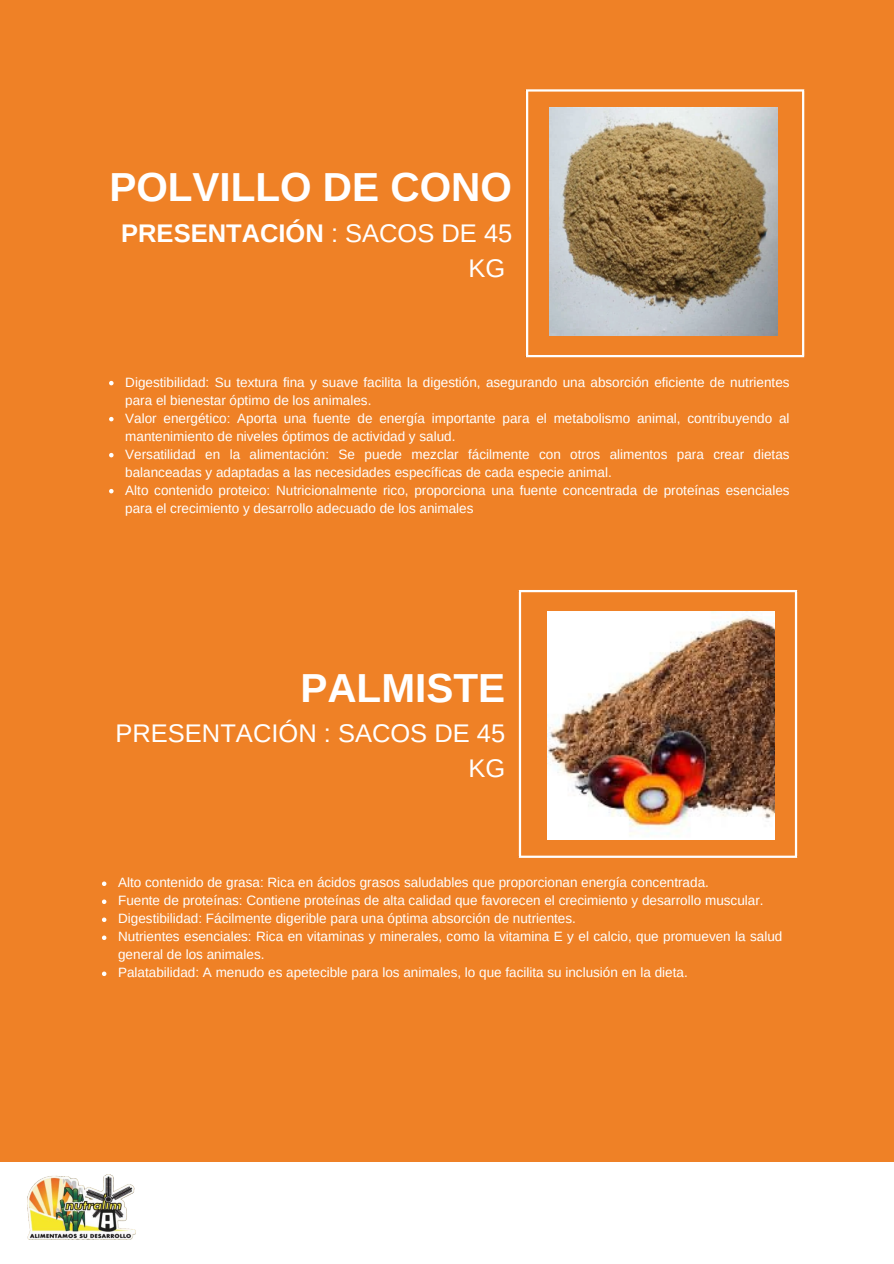
<style>
.page{position:relative;width:894px;height:1264px;background:#fff}
.page>*{position:absolute;margin:0;border:0;box-sizing:border-box;transform-origin:0 0}
.t1{font:700 40.5px "Arimo";color:#fff}
.t2{font:700 25.5px/34.8px "Arimo";color:#fff;text-align:right}
.t3{font:25.5px/34.8px "Arimo";color:#fff;text-align:right}
.t4{font:13.5px/18px "Arimo";color:#fff}
.s1{font-weight:400}
</style>
<div class="page">
<div style="left:0;top:0;width:893px;height:1263px;background:#ef8126"></div>
<svg style="left:109px;top:381px;width:4px;height:4px"></svg>
<svg style="left:109px;top:417px;width:4px;height:4px"></svg>
<svg style="left:109px;top:453px;width:4px;height:4px"></svg>
<svg style="left:109px;top:489px;width:4px;height:4px"></svg>
<hr style="left:526px;top:92px;width:2px;height:263px;background:#fff">
<hr style="left:801px;top:92px;width:3px;height:263px;background:#fff">
<hr style="left:526px;top:89px;width:278px;height:3px;background:#fff">
<hr style="left:526px;top:355px;width:278px;height:2px;background:#fff">
<img style="left:549px;top:107px;width:228px;height:228px">
<div style="left:0;top:1162px;width:893px;height:101px;background:#fff"></div>
<img style="left:27px;top:1174px;width:108px;height:65px">
<svg style="left:102px;top:881px;width:4px;height:5px"></svg>
<svg style="left:102px;top:899px;width:4px;height:5px"></svg>
<svg style="left:102px;top:917px;width:4px;height:5px"></svg>
<svg style="left:102px;top:935px;width:4px;height:5px"></svg>
<svg style="left:102px;top:971px;width:4px;height:5px"></svg>
<hr style="left:518px;top:592px;width:3px;height:263px;background:#fff">
<hr style="left:794px;top:592px;width:2px;height:263px;background:#fff">
<hr style="left:518px;top:590px;width:278px;height:2px;background:#fff">
<hr style="left:518px;top:855px;width:278px;height:2px;background:#fff">
<img style="left:547px;top:611px;width:227px;height:228px">
<p class="t1" style="left:109px;top:164px;width:404px">POLVILLO DE CONO</p>
<p class="t2" style="left:121px;top:215px;width:392px">PRESENTACIÓN <span class="s1">: SACOS DE 45<br>KG</span></p>
<p class="t4" style="left:125px;top:373px;width:665px">Digestibilidad: Su textura fina y suave facilita la digestión, asegurando una absorción eficiente de nutrientes para el bienestar óptimo de los animales.</p>
<p class="t4" style="left:125px;top:409px;width:665px">Valor energético: Aporta una fuente de energía importante para el metabolismo animal, contribuyendo al mantenimiento de niveles óptimos de actividad y salud.</p>
<p class="t4" style="left:125px;top:445px;width:665px">Versatilidad en la alimentación: Se puede mezclar fácilmente con otros alimentos para crear dietas balanceadas y adaptadas a las necesidades específicas de cada especie animal.</p>
<p class="t4" style="left:125px;top:481px;width:665px">Alto contenido proteico: Nutricionalmente rico, proporciona una fuente concentrada de proteínas esenciales para el crecimiento y desarrollo adecuado de los animales</p>
<p class="t1" style="left:300px;top:665px;width:206px">PALMISTE</p>
<p class="t3" style="left:115px;top:716px;width:391px">PRESENTACIÓN : SACOS DE 45<br>KG</p>
<p class="t4" style="left:118px;top:873px;width:592px">Alto contenido de grasa: Rica en ácidos grasos saludables que proporcionan energía concentrada.</p>
<p class="t4" style="left:118px;top:891px;width:646px">Fuente de proteínas: Contiene proteínas de alta calidad que favorecen el crecimiento y desarrollo muscular.</p>
<p class="t4" style="left:118px;top:909px;width:459px">Digestibilidad: Fácilmente digerible para una óptima absorción de nutrientes.</p>
<p class="t4" style="left:118px;top:927px;width:665px">Nutrientes esenciales: Rica en vitaminas y minerales, como la vitamina E y el calcio, que promueven la salud general de los animales.</p>
<p class="t4" style="left:118px;top:963px;width:571px">Palatabilidad: A menudo es apetecible para los animales, lo que facilita su inclusión en la dieta.</p>
</div>
